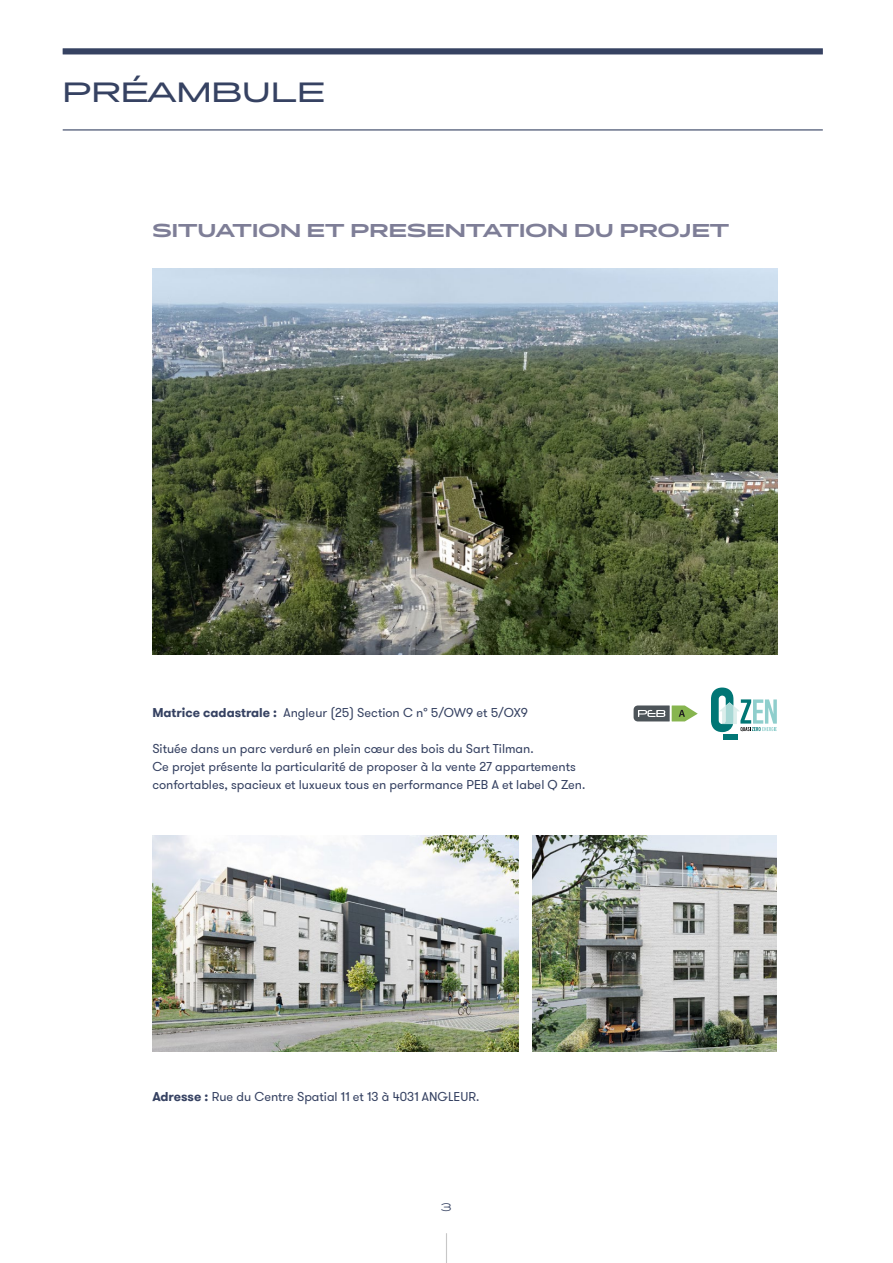
<style>
.page{position:relative;width:893px;height:1263px;background:#fff}
.page>*{position:absolute;margin:0;border:0;box-sizing:border-box;transform-origin:0 0}
.t1{font:27px "Pano";letter-spacing:.01em;color:#364262}
.t2{font:700 18px "Pano";color:#7e7e97}
.t3{font:12.75px/18px "GT Walsheim";color:#364262}
.t4{font:300 10.5px "Pano";color:#364262}
.s1{font-weight:700}
</style>
<div class="page">
<hr style="left:446px;top:1233px;width:1px;height:30px;background:#c7c7c7">
<img style="left:152px;top:268px;width:625px;height:387px">
<svg style="left:633px;top:705px;width:65px;height:17px"></svg>
<svg style="left:711px;top:687px;width:66px;height:45px"></svg>
<div style="left:723px;top:734px;width:14px;height:5px;background:#017675"></div>
<img style="left:152px;top:836px;width:367px;height:215px">
<img style="left:532px;top:836px;width:245px;height:215px">
<div style="left:63px;top:48px;width:760px;height:6px;background:#364262"></div>
<hr style="left:63px;top:129px;width:760px;height:1px;background:#364262">
<h1 class="t1" style="left:63px;top:74px;width:264px">PRÉAMBULE</h1>
<h2 class="t2" style="left:152px;top:219px;width:578px">SITUATION ET PRESENTATION DU PROJET</h2>
<p class="t3" style="left:152px;top:703px;width:377px"><span class="s1">Matrice cadastrale :</span> Angleur (25) Section C n° 5/OW9 et 5/OX9</p>
<p class="t3" style="left:152px;top:739px;width:434px">Située dans un parc verduré en plein cœur des bois du Sart Tilman.<br>Ce projet présente la particularité de proposer à la vente 27 appartements confortables, spacieux et luxueux tous en performance PEB A et label Q Zen.</p>
<p class="t3" style="left:152px;top:1088px;width:329px"><span class="s1">Adresse :</span> Rue du Centre Spatial 11 et 13 à 4031 ANGLEUR.</p>
<p class="t4" style="left:441px;top:1200px;width:12px">3</p>
</div>
